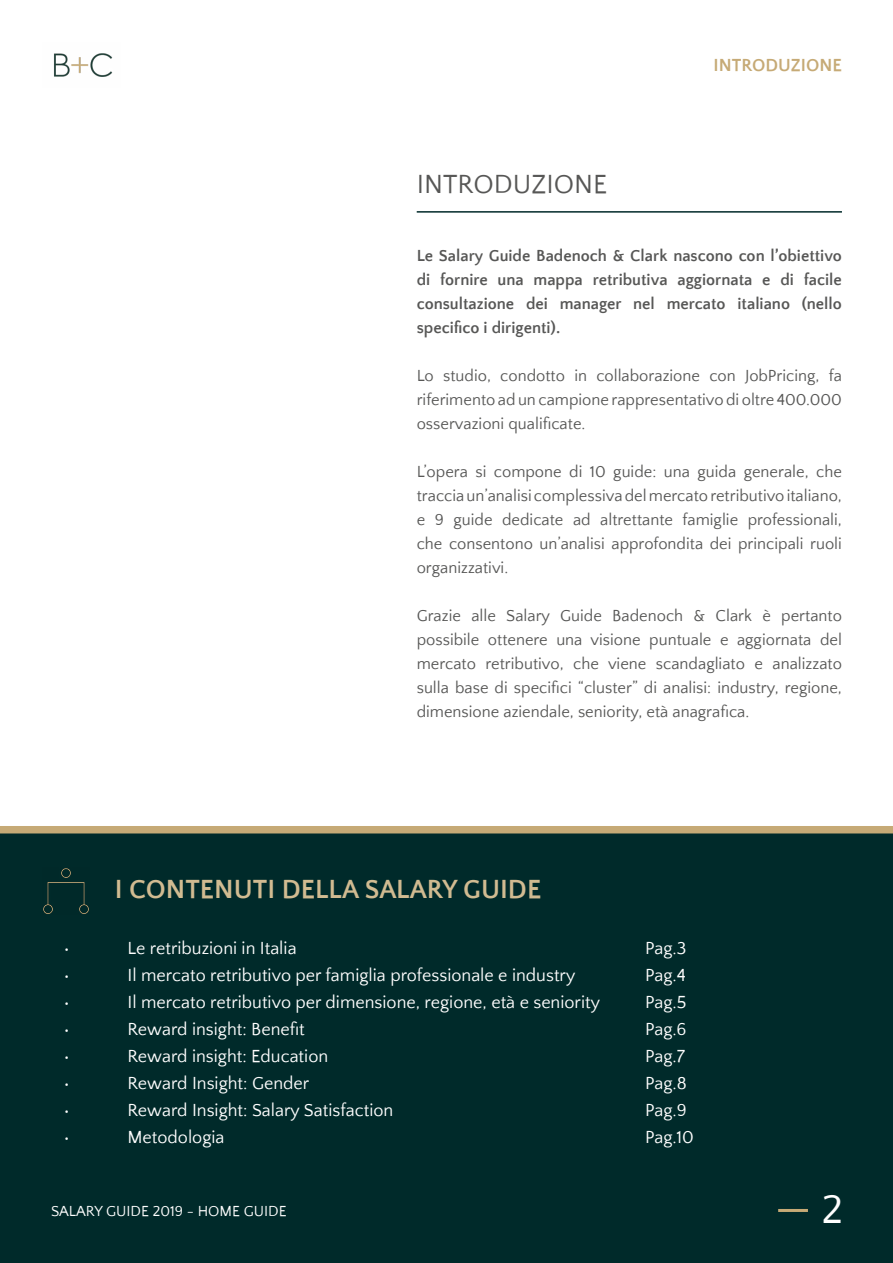
<style>
.page{position:relative;width:893px;height:1263px;background:#fff}
.page>*{position:absolute;margin:0;border:0;box-sizing:border-box;transform-origin:0 0}
.t1{font:41.7px "Quattrocento Sans";color:#fff}
.t2{font:700 27px "Quattrocento Sans";color:#d1bb91}
.t3{font:27px "Quattrocento Sans";color:#575756}
.t4{font:18px "Quattrocento Sans";color:#fff}
.t5{font:700 18px "Quattrocento Sans";color:#c6aa76}
.t6{font:16.5px/24px "Quattrocento Sans";color:#575756;text-align:justify}
.t7{font:700 16.5px/24px "Quattrocento Sans";color:#575756;text-align:justify}
.t8{font:15px "Quattrocento Sans";color:#fff}
</style>
<div class="page">
<img style="left:54px;top:53px;width:59px;height:24px">
<div style="left:0;top:829px;width:893px;height:434px;background:#002a2a"></div>
<img style="left:43px;top:868px;width:46px;height:46px">
<hr style="left:778px;top:1209px;width:30px;height:3px;background:#c6aa76">
<hr style="left:417px;top:211px;width:425px;height:2px;background:#002a2a">
<div style="left:0;top:826px;width:893px;height:7px;background:#c6aa76"></div>
<h2 class="t3" style="left:417px;top:170px;width:192px">INTRODUZIONE</h2>
<p class="t5" style="left:713px;top:56px;width:130px">INTRODUZIONE</p>
<p class="t7" style="left:417px;top:244px;width:427px">Le Salary Guide Badenoch &amp; Clark nascono con l’obiettivo di fornire una mappa retributiva aggiornata e di facile consultazione dei manager nel mercato italiano (nello specifico i dirigenti).</p>
<p class="t6" style="left:417px;top:364px;width:427px">Lo studio, condotto in collaborazione con JobPricing, fa riferimento ad un campione rappresentativo di oltre 400.000 osservazioni qualificate.</p>
<p class="t6" style="left:417px;top:460px;width:427px">L’opera si compone di 10 guide: una guida generale, che traccia un’analisi complessiva del mercato retributivo italiano, e 9 guide dedicate ad altrettante famiglie professionali, che consentono un’analisi approfondita dei principali ruoli organizzativi.</p>
<p class="t6" style="left:417px;top:604px;width:427px">Grazie alle Salary Guide Badenoch &amp; Clark è pertanto possibile ottenere una visione puntuale e aggiornata del mercato retributivo, che viene scandagliato e analizzato sulla base di specifici “cluster” di analisi: industry, regione, dimensione aziendale, seniority, età anagrafica.</p>
<h2 class="t2" style="left:115px;top:875px;width:428px">I CONTENUTI DELLA SALARY GUIDE</h2>
<p class="t4" style="left:64px;top:939px;width:7px">•</p>
<p class="t4" style="left:128px;top:939px;width:171px">Le retribuzioni in Italia</p>
<p class="t4" style="left:645px;top:939px;width:43px">Pag.3</p>
<p class="t4" style="left:64px;top:966px;width:7px">•</p>
<p class="t4" style="left:128px;top:966px;width:449px">Il mercato retributivo per famiglia professionale e industry</p>
<p class="t4" style="left:645px;top:966px;width:42px">Pag.4</p>
<p class="t4" style="left:64px;top:993px;width:7px">•</p>
<p class="t4" style="left:128px;top:993px;width:474px">Il mercato retributivo per dimensione, regione, età e seniority</p>
<p class="t4" style="left:645px;top:993px;width:43px">Pag.5</p>
<p class="t4" style="left:64px;top:1020px;width:7px">•</p>
<p class="t4" style="left:128px;top:1020px;width:179px">Reward insight: Benefit</p>
<p class="t4" style="left:645px;top:1020px;width:43px">Pag.6</p>
<p class="t4" style="left:64px;top:1047px;width:7px">•</p>
<p class="t4" style="left:128px;top:1047px;width:202px">Reward insight: Education</p>
<p class="t4" style="left:645px;top:1047px;width:41px">Pag.7</p>
<p class="t4" style="left:64px;top:1074px;width:7px">•</p>
<p class="t4" style="left:128px;top:1074px;width:183px">Reward Insight: Gender</p>
<p class="t4" style="left:645px;top:1074px;width:43px">Pag.8</p>
<p class="t4" style="left:64px;top:1101px;width:7px">•</p>
<p class="t4" style="left:128px;top:1101px;width:267px">Reward Insight: Salary Satisfaction</p>
<p class="t4" style="left:645px;top:1101px;width:43px">Pag.9</p>
<p class="t4" style="left:64px;top:1128px;width:7px">•</p>
<p class="t4" style="left:128px;top:1128px;width:99px">Metodologia</p>
<p class="t4" style="left:645px;top:1128px;width:50px">Pag.10</p>
<p class="t8" style="left:51px;top:1203px;width:237px">SALARY GUIDE 2019 - HOME GUIDE</p>
<h1 class="t1" style="left:822px;top:1187px;width:23px">2</h1>
</div>
